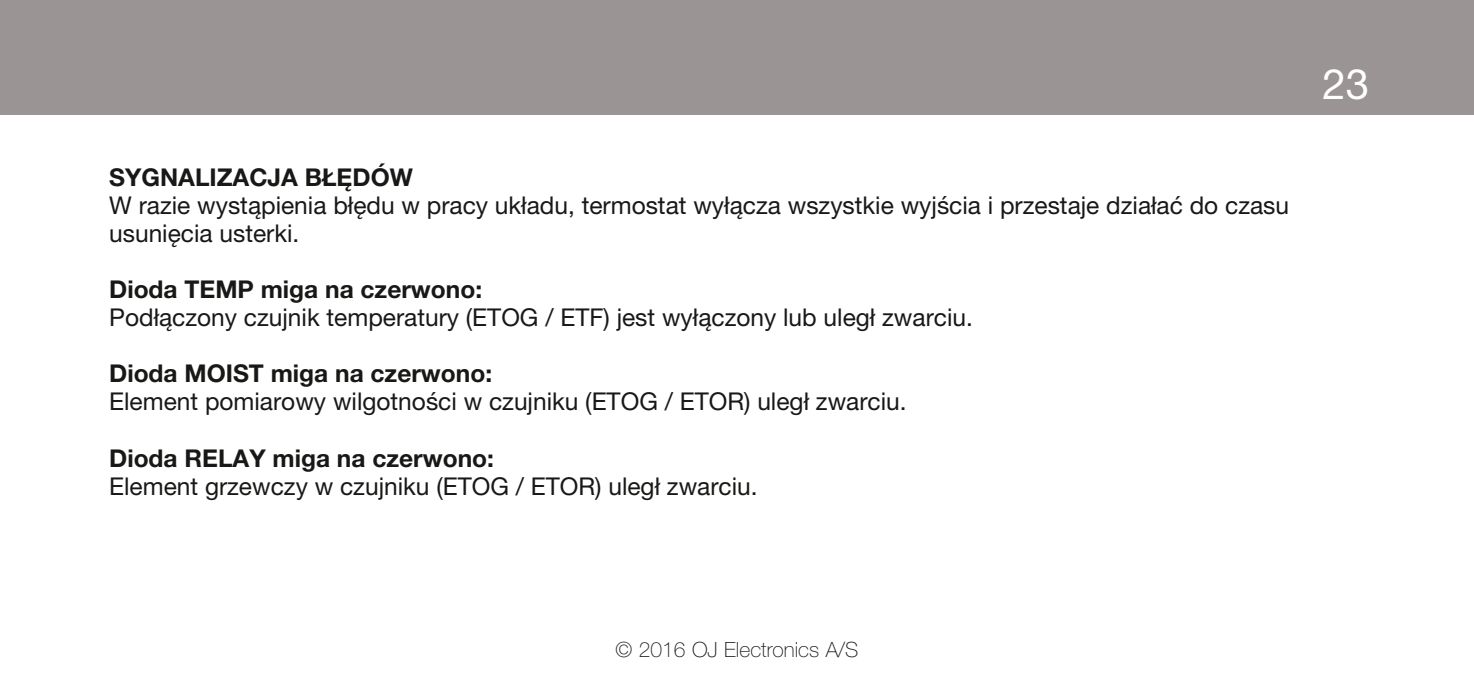
<style>
.page{position:relative;width:1474px;height:695px;background:#fff}
.page>*{position:absolute;margin:0;border:0;box-sizing:border-box;transform-origin:0 0}
.t1{font:42px "Helvetica Neue LTW1 G";color:#fff}
.t2{font:24.5px/28px "Helvetica Neue LTW1 G";color:#181816}
.t3{font:700 24.5px "Helvetica Neue LTW1 G";color:#181816}
.t4{font:100 21px "Helvetica Neue LTW1 G";color:#181816}
</style>
<div class="page">
<div style="left:0;top:0;width:1473px;height:114px;background:#9a9494"></div>
<p class="t3" style="left:109px;top:162px;width:305px">SYGNALIZACJA BŁĘDÓW</p>
<p class="t2" style="left:109px;top:191px;width:1181px">W razie wystąpienia błędu w pracy układu, termostat wyłącza wszystkie wyjścia i przestaje działać do czasu usunięcia usterki.</p>
<p class="t3" style="left:109px;top:274px;width:374px">Dioda TEMP miga na czerwono:</p>
<p class="t2" style="left:109px;top:303px;width:865px">Podłączony czujnik temperatury (ETOG / ETF) jest wyłączony lub uległ zwarciu.</p>
<p class="t3" style="left:109px;top:358px;width:384px">Dioda MOIST miga na czerwono:</p>
<p class="t2" style="left:109px;top:387px;width:799px">Element pomiarowy wilgotności w czujniku (ETOG / ETOR) uległ zwarciu.</p>
<p class="t3" style="left:109px;top:442px;width:386px">Dioda RELAY miga na czerwono:</p>
<p class="t2" style="left:109px;top:471px;width:650px">Element grzewczy w czujniku (ETOG / ETOR) uległ zwarciu.</p>
<h1 class="t1" style="left:1322px;top:58px;width:48px">23</h1>
<p class="t4" style="left:615px;top:637px;width:244px">© 2016 OJ Electronics A/S</p>
</div>
